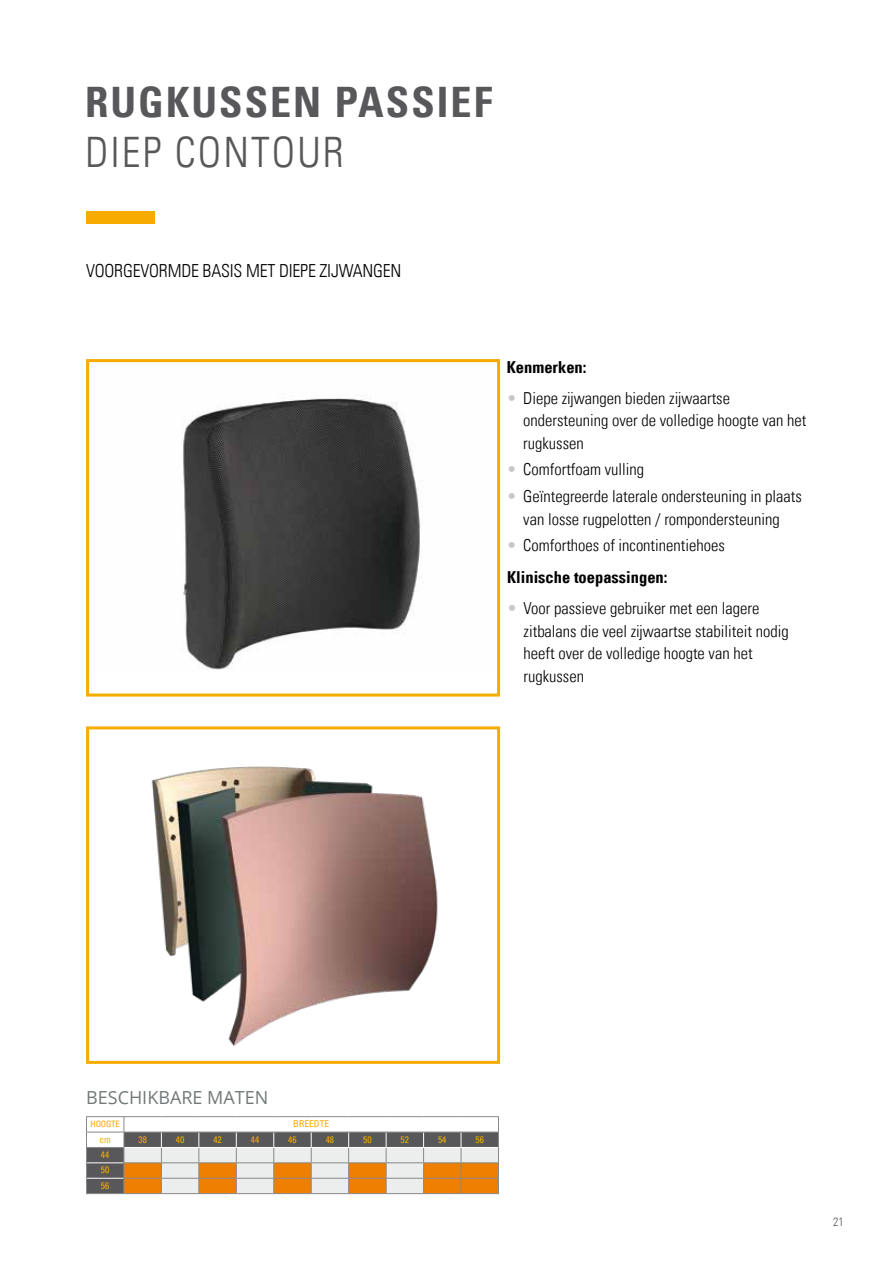
<style>
.page{position:relative;width:893px;height:1263px;background:#fff}
.page>*{position:absolute;margin:0;border:0;box-sizing:border-box;transform-origin:0 0}
.t1{font:42px "Univers Com 67 Bold Cond";letter-spacing:.05em;color:#58585a}
.t2{font:42px "Univers Com 47 Light Cond";letter-spacing:.05em;color:#58585a}
.t3{font:18px "Univers Com 47 Light Cond";letter-spacing:-.01em;color:#000}
.t4{font:18px "Open Sans";color:#727878}
.t5{font:16.5px/22.5px "Univers Com 47 Light Cond";color:#000}
.t6{font:16.5px "Univers Com 67 Bold Cond";color:#000}
.t7{font:12px "Univers Com 47 Light Cond";color:#58585a}
.t8{font:condensed 9.45px/15.5px "Univers Com 57";color:#f7aa00;text-align:justify}
.t9{font:condensed 8.85px "Univers Com 57";letter-spacing:-.025em;color:#f7aa00}
.s1{color:#c6c7c8}
</style>
<div class="page">
<div style="left:87px;top:212px;width:68px;height:12px;background:#f7aa00"></div>
<img style="left:181px;top:396px;width:242px;height:274px">
<div style="left:86px;top:359px;width:414px;height:337px;border:3px solid #f7aa00"></div>
<img style="left:151px;top:766px;width:287px;height:280px">
<div style="left:86px;top:726px;width:414px;height:338px;border:3px solid #f7aa00"></div>
<hr style="left:86px;top:1116px;width:38px;height:1px;background:#87888a">
<hr style="left:124px;top:1116px;width:37px;height:1px;background:#87888a">
<hr style="left:161px;top:1116px;width:38px;height:1px;background:#87888a">
<hr style="left:199px;top:1116px;width:37px;height:1px;background:#87888a">
<hr style="left:236px;top:1116px;width:38px;height:1px;background:#87888a">
<hr style="left:274px;top:1116px;width:37px;height:1px;background:#87888a">
<hr style="left:311px;top:1116px;width:38px;height:1px;background:#87888a">
<hr style="left:349px;top:1116px;width:37px;height:1px;background:#87888a">
<hr style="left:386px;top:1116px;width:38px;height:1px;background:#87888a">
<hr style="left:424px;top:1116px;width:37px;height:1px;background:#87888a">
<hr style="left:461px;top:1116px;width:38px;height:1px;background:#87888a">
<hr style="left:124px;top:1193px;width:37px;height:1px;background:#87888a">
<hr style="left:161px;top:1193px;width:38px;height:1px;background:#87888a">
<hr style="left:199px;top:1193px;width:37px;height:1px;background:#87888a">
<hr style="left:236px;top:1193px;width:38px;height:1px;background:#87888a">
<hr style="left:274px;top:1193px;width:37px;height:1px;background:#87888a">
<hr style="left:311px;top:1193px;width:38px;height:1px;background:#87888a">
<hr style="left:349px;top:1193px;width:37px;height:1px;background:#87888a">
<hr style="left:386px;top:1193px;width:38px;height:1px;background:#87888a">
<hr style="left:424px;top:1193px;width:37px;height:1px;background:#87888a">
<hr style="left:461px;top:1193px;width:38px;height:1px;background:#87888a">
<svg style="left:86px;top:1117px;width:413px;height:76px"></svg>
<hr style="left:86px;top:1193px;width:38px;height:1px;background:#87888a">
<h1 class="t1" style="left:85px;top:76px;width:409px">RUGKUSSEN PASSIEF</h1>
<h1 class="t2" style="left:85px;top:127px;width:260px">DIEP CONTOUR</h1>
<p class="t3" style="left:86px;top:260px;width:317px">VOORGEVORMDE BASIS MET DIEPE ZIJWANGEN</p>
<p class="t6" style="left:507px;top:357px;width:81px">Kenmerken:</p>
<p class="t5" style="left:523px;top:386px;width:285px;text-indent:-16px"><span class="s1">•</span> Diepe zijwangen bieden zijwaartse ondersteuning over de volledige hoogte van het rugkussen</p>
<p class="t5" style="left:507px;top:458px;width:139px"><span class="s1">•</span> Comfortfoam vulling</p>
<p class="t5" style="left:507px;top:485px;width:296px;text-align:center"><span class="s1">•</span> Geïntegreerde laterale ondersteuning in plaats van losse rugpelotten / rompondersteuning</p>
<p class="t5" style="left:507px;top:534px;width:220px"><span class="s1">•</span> Comforthoes of incontinentiehoes</p>
<p class="t6" style="left:507px;top:567px;width:162px">Klinische toepassingen:</p>
<p class="t5" style="left:524px;top:597px;width:267px;text-indent:-16px"><span class="s1">•</span> Voor passieve gebruiker met een lagere zitbalans die veel zijwaartse stabiliteit nodig heeft over de volledige hoogte van het rugkussen</p>
<p class="t4" style="left:86px;top:1085px;width:184px">BESCHIKBARE MATEN</p>
<p class="t9" style="left:91px;top:1118px;width:31px">HOOGTE</p>
<p class="t8" style="left:293px;top:1116px;width:37px">BREEDTE</p>
<p class="t8" style="left:99px;top:1131px;width:13px">cm</p>
<p class="t8" style="left:138px;top:1131px;width:10px">38</p>
<p class="t8" style="left:176px;top:1131px;width:10px">40</p>
<p class="t8" style="left:213px;top:1131px;width:10px">42</p>
<p class="t8" style="left:251px;top:1131px;width:10px">44</p>
<p class="t8" style="left:288px;top:1131px;width:10px">46</p>
<p class="t8" style="left:326px;top:1131px;width:10px">48</p>
<p class="t8" style="left:363px;top:1131px;width:10px">50</p>
<p class="t8" style="left:401px;top:1131px;width:10px">52</p>
<p class="t8" style="left:438px;top:1131px;width:10px">54</p>
<p class="t8" style="left:475px;top:1131px;width:10px">56</p>
<p class="t8" style="left:101px;top:1147px;width:10px">44<br>50<br>56</p>
<p class="t7" style="left:833px;top:1214px;width:12px">21</p>
</div>
